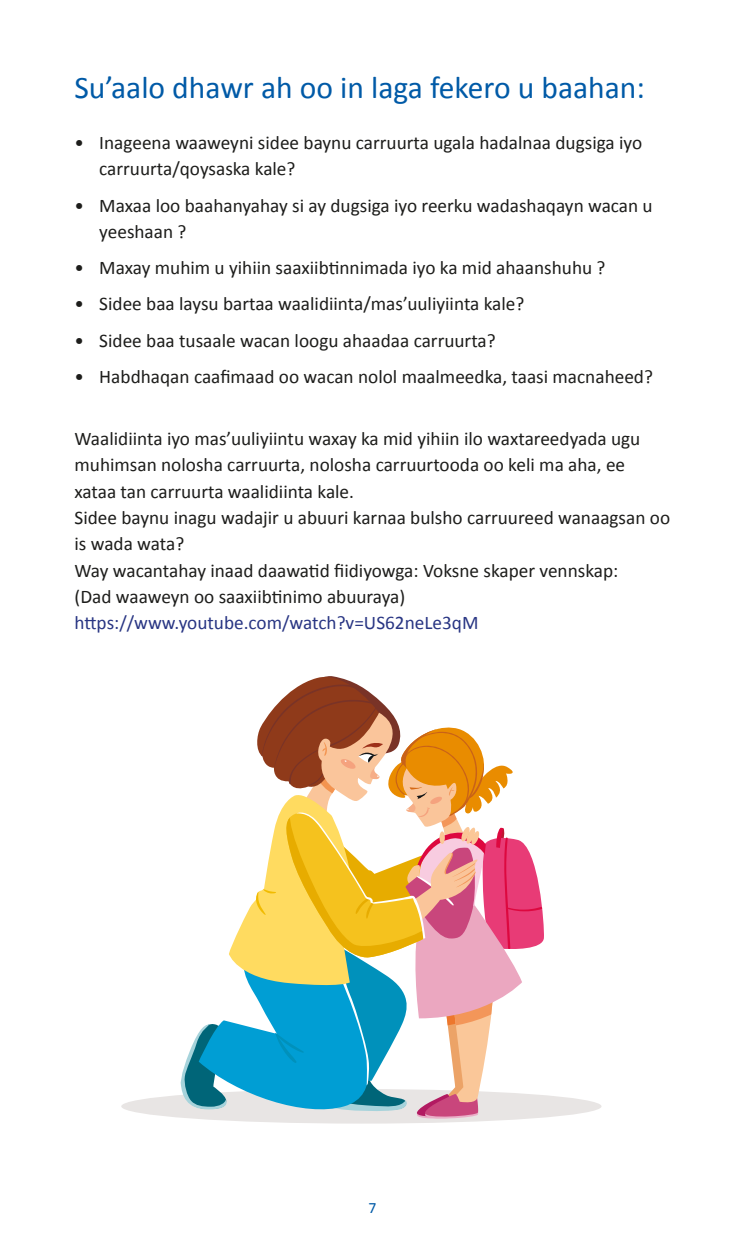
<style>
.page{position:relative;width:745px;height:1241px;background:#fff}
.page>*{position:absolute;margin:0;border:0;box-sizing:border-box;transform-origin:0 0}
.t1{font:31.5px "Calibri";color:#005aa7}
.t2{font:19.25px/26.2px "Calibri";color:#1d1d1b}
.t3{font:19.25px "Calibri";color:#283583}
.t4{font:15.75px "Calibri";color:#005aa7}
</style>
<div class="page">
<div style="left:121px;top:1088px;width:480px;height:35px;background:#e8e5e4;border-radius:50%"></div>
<svg style="left:180px;top:676px;width:364px;height:445px"></svg>
<h1 class="t1" style="left:74px;top:66px;width:571px">Su’aalo dhawr ah oo in laga fekero u baahan:</h1>
<p class="t2" style="left:99px;top:129px;width:544px;text-indent:-25px">• Inageena waaweyni sidee baynu carruurta ugala hadalnaa dugsiga iyo carruurta/qoysaska kale?</p>
<p class="t2" style="left:99px;top:191px;width:554px;text-indent:-25px">• Maxaa loo baahanyahay si ay dugsiga iyo reerku wadashaqayn wacan u yeeshaan ?</p>
<p class="t2" style="left:74px;top:254px;width:532px">• Maxay muhim u yihiin saaxiibtinnimada iyo ka mid ahaanshuhu ?</p>
<p class="t2" style="left:74px;top:290px;width:451px">• Sidee baa laysu bartaa waalidiinta/mas’uuliyiinta kale?</p>
<p class="t2" style="left:74px;top:326px;width:422px">• Sidee baa tusaale wacan loogu ahaadaa carruurta?</p>
<p class="t2" style="left:74px;top:362px;width:579px">• Habdhaqan caafimaad oo wacan nolol maalmeedka, taasi macnaheed?</p>
<p class="t2" style="left:74px;top:425px;width:596px">Waalidiinta iyo mas’uuliyiintu waxay ka mid yihiin ilo waxtareedyada ugu muhimsan nolosha carruurta, nolosha carruurtooda oo keli ma aha, ee xataa tan carruurta waalidiinta kale.<br>Sidee baynu inagu wadajir u abuuri karnaa bulsho carruureed wanaagsan oo is wada wata?<br>Way wacantahay inaad daawatid fiidiyowga: Voksne skaper vennskap:<br>(Dad waaweyn oo saaxiibtinimo abuuraya)</p>
<p class="t3" style="left:74px;top:609px;width:405px">https://www.youtube.com/watch?v=US62neLe3qM</p>
<p class="t4" style="left:368px;top:1196px;width:9px">7</p>
</div>
